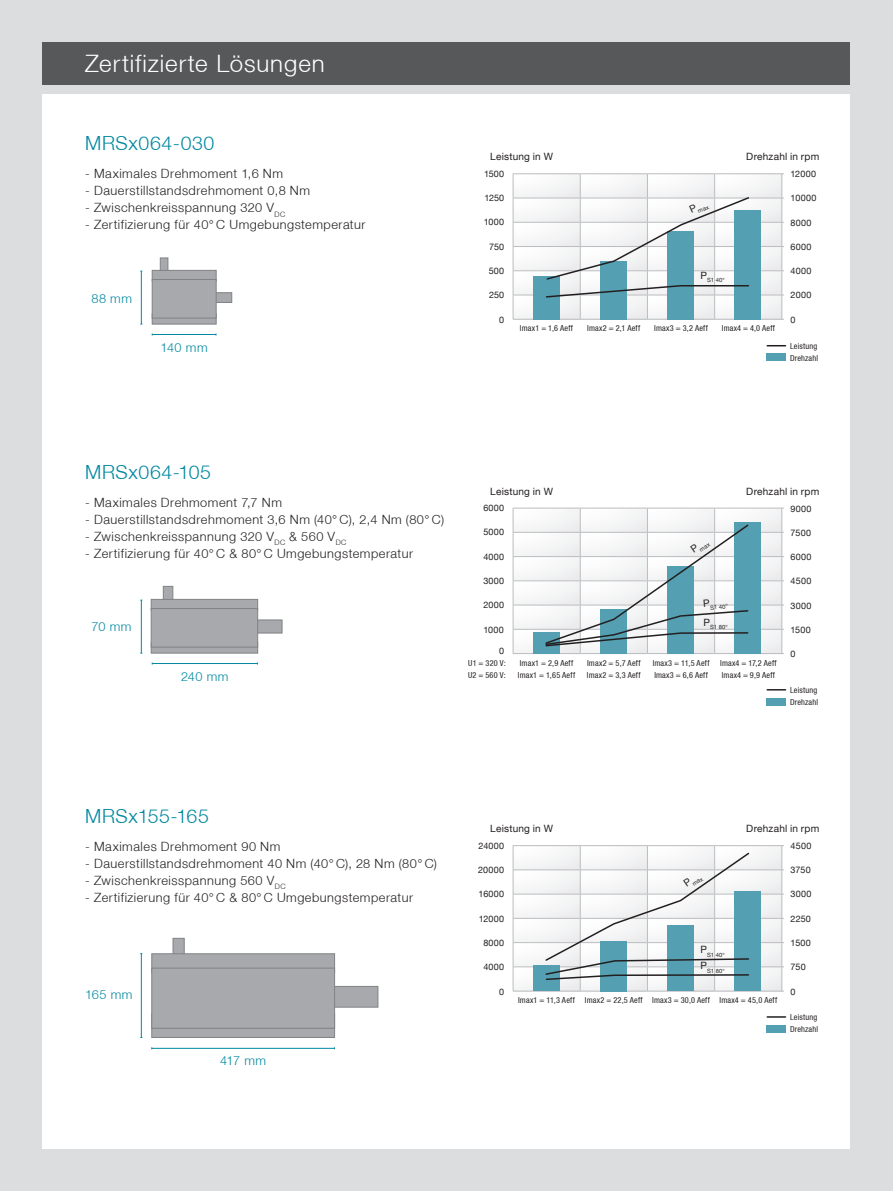
<style>
.page{position:relative;width:893px;height:1191px;background:#dcdddf}
.page>*{position:absolute;margin:0;border:0;box-sizing:border-box;transform-origin:0 0}
.t1{font:300 24px "Helvetica Neue LT";letter-spacing:.04em;color:#fff}
.t2{font:300 19.5px "Helvetica Neue LT";letter-spacing:.03em;color:#00889f}
.t3{font:300 12.75px "Helvetica Neue LT";letter-spacing:.04em;color:#231f20}
.t4{font:300 12.75px "Helvetica Neue LT";letter-spacing:.035em;color:#00889f}
.t5{font:10.05px "Helvetica Neue LT";letter-spacing:.02em;color:#231f20}
.t6{font:9px "Helvetica Neue LT";letter-spacing:.035em;color:#231f20}
.t7{font:condensed 8.25px "Helvetica Neue LT";letter-spacing:.025em;color:#231f20}
.t8{font:5.85px "Helvetica Neue LT";letter-spacing:.005em;color:#231f20}
</style>
<div class="page">
<div style="left:43px;top:94px;width:807px;height:1054px;background:#fff"></div>
<div style="left:160px;top:258px;width:8px;height:14px;background:#a8a9ad;border:1px solid #808285"></div>
<div style="left:215px;top:292px;width:17px;height:11px;background:#a8a9ad;border:1px solid #808285"></div>
<div style="left:152px;top:270px;width:64px;height:11px;background:#a8a9ad;border:1px solid #808285"></div>
<svg style="left:152px;top:318px;width:64px;height:6px"></svg>
<div style="left:152px;top:279px;width:64px;height:39px;background:#a8a9ad;border:1px solid #808285"></div>
<div style="left:173px;top:938px;width:11px;height:17px;background:#a8a9ad;border:1px solid #808285"></div>
<div style="left:329px;top:986px;width:49px;height:21px;background:#a8a9ad;border:1px solid #808285"></div>
<div style="left:152px;top:953px;width:183px;height:20px;background:#a8a9ad;border:1px solid #808285"></div>
<div style="left:152px;top:1013px;width:183px;height:24px;background:#a8a9ad"></div>
<div style="left:152px;top:968px;width:183px;height:60px;background:#a8a9ad;border:1px solid #808285"></div>
<div style="left:163px;top:586px;width:10px;height:15px;background:#a8a9ad;border:1px solid #808285"></div>
<div style="left:252px;top:620px;width:30px;height:13px;background:#a8a9ad;border:1px solid #808285"></div>
<div style="left:151px;top:599px;width:107px;height:11px;background:#a8a9ad;border:1px solid #808285"></div>
<svg style="left:151px;top:647px;width:107px;height:6px"></svg>
<div style="left:151px;top:608px;width:107px;height:39px;background:#a8a9ad;border:1px solid #808285"></div>
<hr style="left:141px;top:271px;width:1px;height:53px;background:#00889f">
<hr style="left:152px;top:334px;width:64px;height:1px;background:#00889f">
<hr style="left:141px;top:600px;width:1px;height:53px;background:#00889f">
<hr style="left:141px;top:953px;width:1px;height:84px;background:#00889f">
<hr style="left:152px;top:1048px;width:182px;height:1px;background:#00889f">
<hr style="left:152px;top:663px;width:105px;height:1px;background:#00889f">
<div style="left:43px;top:43px;width:807px;height:42px;background:#57585a"></div>
<svg style="left:513px;top:173px;width:271px;height:147px"></svg>
<div style="left:766px;top:354px;width:20px;height:7px;background:#559fb2"></div>
<svg style="left:767px;top:345px;width:18px;height:1px"></svg>
<svg style="left:513px;top:508px;width:271px;height:146px"></svg>
<div style="left:766px;top:698px;width:20px;height:7px;background:#559fb2"></div>
<svg style="left:767px;top:689px;width:18px;height:1px"></svg>
<svg style="left:513px;top:845px;width:271px;height:146px"></svg>
<div style="left:766px;top:1025px;width:20px;height:7px;background:#559fb2"></div>
<svg style="left:767px;top:1016px;width:18px;height:1px"></svg>
<h1 class="t1" style="left:85px;top:49px;width:241px">Zertifizierte Lösungen</h1>
<h2 class="t2" style="left:85px;top:131px;width:131px">MRSx064-030</h2>
<p class="t3" style="left:85px;top:166px;width:199px">- Maximales Drehmoment 1,6 Nm</p>
<p class="t3" style="left:85px;top:183px;width:226px">- Dauerstillstandsdrehmoment 0,8 Nm</p>
<p class="t3" style="left:85px;top:200px;width:201px">- Zwischenkreisspannung 320 V<sub>DC</sub></p>
<p class="t3" style="left:85px;top:217px;width:282px">- Zertifizierung für 40° C Umgebungstemperatur</p>
<p class="t4" style="left:91px;top:290px;width:42px">88 mm</p>
<p class="t4" style="left:161px;top:340px;width:49px">140 mm</p>
<p class="t5" style="left:490px;top:151px;width:64px">Leistung in W</p>
<p class="t5" style="left:746px;top:151px;width:75px">Drehzahl in rpm</p>
<p class="t6" style="left:484px;top:168px;width:22px">1500</p>
<p class="t6" style="left:791px;top:168px;width:27px">12000</p>
<p class="t6" style="left:791px;top:193px;width:27px">10000</p>
<p class="t6" style="left:791px;top:217px;width:22px">8000</p>
<p class="t6" style="left:791px;top:241px;width:22px">6000</p>
<p class="t6" style="left:791px;top:265px;width:22px">4000</p>
<p class="t6" style="left:791px;top:290px;width:22px">2000</p>
<p class="t6" style="left:791px;top:314px;width:7px">0</p>
<p class="t6" style="left:484px;top:192px;width:21px">1250</p>
<p class="t6" style="left:484px;top:217px;width:22px">1000</p>
<p class="t6" style="left:489px;top:241px;width:17px">750</p>
<p class="t6" style="left:489px;top:265px;width:17px">500</p>
<p class="t6" style="left:489px;top:290px;width:17px">250</p>
<p class="t6" style="left:499px;top:314px;width:7px">0</p>
<p class="t8" style="left:691px;top:211px;width:20px;rotate:-24deg"><sup>P</sup>max</p>
<p class="t8" style="left:701px;top:276px;width:26px;rotate:1deg"><sup>P</sup>S1 40°</p>
<p class="t7" style="left:520px;top:324px;width:55px">Imax1 = 1,6 Aeff</p>
<p class="t7" style="left:587px;top:324px;width:55px">Imax2 = 2,1 Aeff</p>
<p class="t7" style="left:654px;top:324px;width:55px">Imax3 = 3,2 Aeff</p>
<p class="t7" style="left:722px;top:324px;width:55px">Imax4 = 4,0 Aeff</p>
<p class="t7" style="left:790px;top:341px;width:29px">Leistung</p>
<p class="t7" style="left:790px;top:353px;width:29px">Drehzahl</p>
<h2 class="t2" style="left:85px;top:459px;width:127px">MRSx064-105</h2>
<p class="t3" style="left:85px;top:494px;width:198px">- Maximales Drehmoment 7,7 Nm</p>
<p class="t3" style="left:85px;top:511px;width:360px">- Dauerstillstandsdrehmoment 3,6 Nm (40° C), 2,4 Nm (80° C)</p>
<p class="t3" style="left:85px;top:528px;width:263px">- Zwischenkreisspannung 320 V<sub>DC</sub> &amp; 560 V<sub>DC</sub></p>
<p class="t3" style="left:85px;top:545px;width:329px">- Zertifizierung für 40° C &amp; 80° C Umgebungstemperatur</p>
<p class="t4" style="left:91px;top:618px;width:42px">70 mm</p>
<p class="t4" style="left:181px;top:668px;width:49px">240 mm</p>
<p class="t5" style="left:490px;top:485px;width:64px">Leistung in W</p>
<p class="t5" style="left:746px;top:485px;width:75px">Drehzahl in rpm</p>
<p class="t6" style="left:483px;top:502px;width:22px">6000</p>
<p class="t6" style="left:791px;top:503px;width:23px">9000</p>
<p class="t6" style="left:791px;top:527px;width:22px">7500</p>
<p class="t6" style="left:791px;top:551px;width:22px">6000</p>
<p class="t6" style="left:791px;top:576px;width:22px">4500</p>
<p class="t6" style="left:791px;top:600px;width:22px">3000</p>
<p class="t6" style="left:791px;top:624px;width:22px">1500</p>
<p class="t6" style="left:791px;top:648px;width:7px">0</p>
<p class="t6" style="left:483px;top:527px;width:22px">5000</p>
<p class="t6" style="left:483px;top:551px;width:22px">4000</p>
<p class="t6" style="left:483px;top:575px;width:22px">3000</p>
<p class="t6" style="left:483px;top:600px;width:22px">2000</p>
<p class="t6" style="left:483px;top:624px;width:22px">1000</p>
<p class="t6" style="left:499px;top:645px;width:7px">0</p>
<p class="t8" style="left:693px;top:551px;width:20px;rotate:-35deg"><sup>P</sup>max</p>
<p class="t8" style="left:703px;top:604px;width:26px;rotate:-5deg"><sup>P</sup>S1 40°</p>
<p class="t8" style="left:703px;top:623px;width:26px;rotate:1deg"><sup>P</sup>S1 80°</p>
<p class="t7" style="left:468px;top:658px;width:39px">U1 = 320 V:</p>
<p class="t7" style="left:520px;top:658px;width:55px">Imax1 = 2,9 Aeff</p>
<p class="t7" style="left:587px;top:658px;width:55px">Imax2 = 5,7 Aeff</p>
<p class="t7" style="left:653px;top:658px;width:58px">Imax3 = 11,5 Aeff</p>
<p class="t7" style="left:720px;top:658px;width:58px">Imax4 = 17,2 Aeff</p>
<p class="t7" style="left:468px;top:670px;width:39px">U2 = 560 V:</p>
<p class="t7" style="left:518px;top:670px;width:59px">Imax1 = 1,65 Aeff</p>
<p class="t7" style="left:587px;top:670px;width:55px">Imax2 = 3,3 Aeff</p>
<p class="t7" style="left:654px;top:670px;width:55px">Imax3 = 6,6 Aeff</p>
<p class="t7" style="left:722px;top:670px;width:55px">Imax4 = 9,9 Aeff</p>
<p class="t7" style="left:790px;top:685px;width:29px">Leistung</p>
<p class="t7" style="left:790px;top:697px;width:29px">Drehzahl</p>
<h2 class="t2" style="left:85px;top:803px;width:125px">MRSx155-165</h2>
<p class="t3" style="left:85px;top:838px;width:197px">- Maximales Drehmoment 90 Nm</p>
<p class="t3" style="left:85px;top:855px;width:353px">- Dauerstillstandsdrehmoment 40 Nm (40° C), 28 Nm (80° C)</p>
<p class="t3" style="left:85px;top:872px;width:202px">- Zwischenkreisspannung 560 V<sub>DC</sub></p>
<p class="t3" style="left:85px;top:889px;width:329px">- Zertifizierung für 40° C &amp; 80° C Umgebungstemperatur</p>
<p class="t4" style="left:85px;top:986px;width:49px">165 mm</p>
<p class="t4" style="left:220px;top:1052px;width:47px">417 mm</p>
<p class="t5" style="left:490px;top:822px;width:64px">Leistung in W</p>
<p class="t5" style="left:746px;top:822px;width:75px">Drehzahl in rpm</p>
<p class="t6" style="left:479px;top:840px;width:27px">24000</p>
<p class="t6" style="left:791px;top:840px;width:22px">4500</p>
<p class="t6" style="left:791px;top:864px;width:22px">3750</p>
<p class="t6" style="left:791px;top:888px;width:22px">3000</p>
<p class="t6" style="left:791px;top:913px;width:22px">2250</p>
<p class="t6" style="left:478px;top:864px;width:28px">20000</p>
<p class="t6" style="left:479px;top:888px;width:27px">16000</p>
<p class="t6" style="left:479px;top:913px;width:27px">12000</p>
<p class="t6" style="left:483px;top:937px;width:22px">8000</p>
<p class="t6" style="left:483px;top:961px;width:22px">4000</p>
<p class="t6" style="left:499px;top:986px;width:7px">0</p>
<p class="t8" style="left:685px;top:885px;width:20px;rotate:-35deg"><sup>P</sup>max</p>
<p class="t6" style="left:791px;top:937px;width:22px">1500</p>
<p class="t8" style="left:700px;top:951px;width:26px"><sup>P</sup>S1 40°</p>
<p class="t8" style="left:700px;top:967px;width:26px"><sup>P</sup>S1 80°</p>
<p class="t6" style="left:791px;top:961px;width:17px">750</p>
<p class="t6" style="left:791px;top:986px;width:7px">0</p>
<p class="t7" style="left:518px;top:995px;width:261px">Imax1 = 11,3 Aeff Imax2 = 22,5 Aeff Imax3 = 30,0 Aeff Imax4 = 45,0 Aeff</p>
<p class="t7" style="left:790px;top:1012px;width:29px">Leistung</p>
<p class="t7" style="left:790px;top:1024px;width:29px">Drehzahl</p>
</div>
